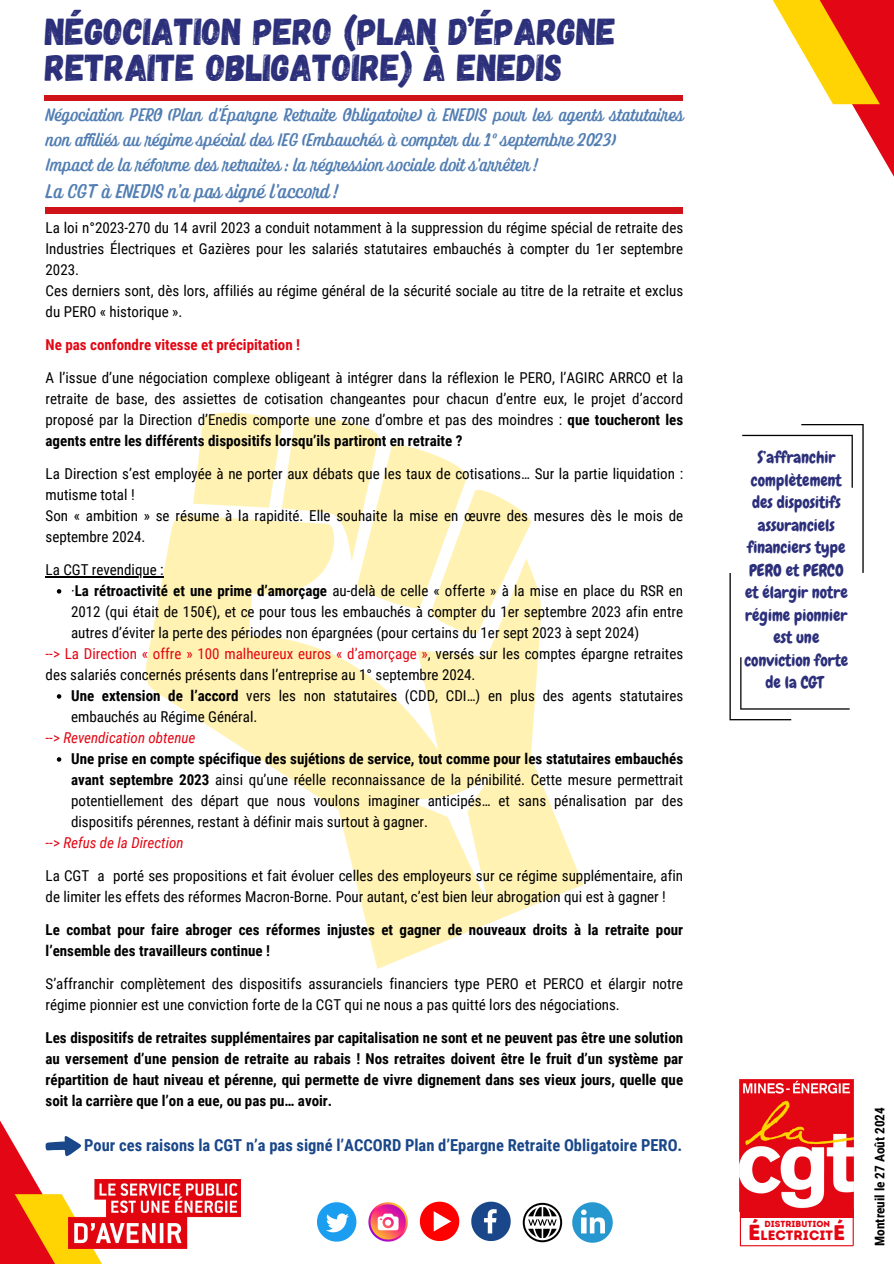
<style>
.page{position:relative;width:894px;height:1264px;background:#fff}
.page>*{position:absolute;margin:0;border:0;box-sizing:border-box;transform-origin:0 0}
.t1{font:37.5px/36px "Gagalin";color:#2c307b}
.t2{font:21.75px "Intro Rust Base";color:#e30713}
.t3{font:21.15px "Intro Rust Base";color:#e30713}
.t4{font:19.5px "Ayr Tropika Island Script Casual";color:#527eb3}
.t5{font:18px/24.8px "Ayr Tropika Island Script Casual";color:#527eb3}
.t6{font:16.5px/22.5px "Chewy";color:#2c307b;text-align:center}
.t7{font:700 16.5px "Roboto Condensed";color:#1a4789}
.t8{font:15px/21px "Roboto Condensed";color:#000}
.t9{font:700 15px/21px "Roboto Condensed";color:#000}
.t10{font:italic 15px "Roboto Condensed";color:#e30613}
.t11{font:700 15px "Roboto Condensed";color:#e30613}
.t12{font:13.5px "Intro Rust Base";color:#e30713}
.t13{font:700 13.2px "Roboto Condensed";color:#000}
.t14{font:8.85px "Intro Rust Base";color:#e30713}
.s1{font-weight:700}
.s2{color:#e30613}
.s3{font-style:normal}
</style>
<div class="page">
<img style="left:122px;top:1179px;width:118px;height:69px">
<div style="left:44px;top:95px;width:638px;height:5px;background:#d01318"></div>
<div style="left:46px;top:207px;width:637px;height:7px;background:#d01318"></div>
<svg style="left:773px;top:0;width:120px;height:175px"></svg>
<div style="left:739px;top:1208px;width:114px;height:37px;background:#e30713"></div>
<img style="left:739px;top:1079px;width:114px;height:130px">
<div style="left:739px;top:1218px;width:114px;height:27px;background:#fff"></div>
<hr style="left:739px;top:1245px;width:114px;height:1px;background:#e30713">
<hr style="left:852px;top:1208px;width:1px;height:37px;background:#e30713">
<hr style="left:739px;top:1208px;width:1px;height:37px;background:#e30713">
<svg style="left:317px;top:1202px;width:39px;height:39px"></svg>
<svg style="left:368px;top:1202px;width:39px;height:39px"></svg>
<svg style="left:471px;top:1201px;width:39px;height:39px"></svg>
<svg style="left:420px;top:1201px;width:39px;height:39px"></svg>
<svg style="left:522px;top:1202px;width:40px;height:40px"></svg>
<img style="left:572px;top:1202px;width:41px;height:41px">
<svg style="left:729px;top:424px;width:134px;height:296px"></svg>
<svg style="left:145px;top:412px;width:438px;height:557px;fill:#fff2b3"></svg>
<hr style="left:46px;top:576px;width:118px;height:2px;background:#000">
<svg style="left:57px;top:589px;width:4px;height:4px"></svg>
<svg style="left:57px;top:694px;width:4px;height:4px"></svg>
<svg style="left:57px;top:757px;width:4px;height:4px"></svg>
<svg style="left:0;top:1120px;width:122px;height:143px"></svg>
<p class="t1" style="left:45px;top:12px;width:572px">NÉGOCIATION PERO (PLAN D’ÉPARGNE<br>RETRAITE OBLIGATOIRE) À ENEDIS</p>
<p class="t5" style="left:46px;top:102px;width:639px">Négociation PERO (Plan d’Épargne Retraite Obligatoire) à ENEDIS pour les agents statutaires non affiliés au régime spécial des IEG (Embauchés à compter du 1° septembre 2023)<br>Impact de la réforme des retraites : la régression sociale doit s’arrêter !</p>
<p class="t4" style="left:46px;top:178px;width:293px">La CGT à ENEDIS n’a pas signé l’accord !</p>
<h5 class="t8" style="left:46px;top:217px;width:639px">La loi n°2023-270 du 14 avril 2023 a conduit notamment à la suppression du régime spécial de retraite des Industries Électriques et Gazières pour les salariés statutaires embauchés à compter du 1er septembre 2023.<br>Ces derniers sont, dès lors, affiliés au régime général de la sécurité sociale au titre de la retraite et exclus du PERO « historique ».</h5>
<h6 class="t11" style="left:46px;top:336px;width:256px">Ne pas confondre vitesse et précipitation !</h6>
<h6 class="t8" style="left:46px;top:367px;width:639px;text-align:justify">A l’issue d’une négociation complexe obligeant à intégrer dans la réflexion le PERO, l’AGIRC ARRCO et la retraite de base, des assiettes de cotisation changeantes pour chacun d’entre eux, le projet d’accord proposé par la Direction d’Enedis comporte une zone d’ombre et pas des moindres : <span class="s1">que toucheront les agents entre les différents dispositifs lorsqu’ils partiront en retraite ?</span></h6>
<h6 class="t8" style="left:46px;top:463px;width:639px">La Direction s’est employée à ne porter aux débats que les taux de cotisations… Sur la partie liquidation : mutisme total !<br>Son « ambition » se résume à la rapidité. Elle souhaite la mise en œuvre des mesures dès le mois de septembre 2024.</h6>
<p class="t8" style="left:46px;top:559px;width:120px">La CGT revendique :</p>
<h6 class="t8" style="left:71px;top:580px;width:613px;text-align:justify">·<span class="s1">La rétroactivité et une prime d’amorçage</span> au-delà de celle « offerte » à la mise en place du RSR en 2012 (qui était de 150€), et ce pour tous les embauchés à compter du 1er septembre 2023 afin entre autres d’éviter la perte des périodes non épargnées (pour certains du 1er sept 2023 à sept 2024)</h6>
<p class="t8" style="left:46px;top:643px;width:639px"><span class="s2">--&gt; La Direction « offre » 100 malheureux euros « d’amorçage »</span>, versés sur les comptes épargne retraites des salariés concernés présents dans l’entreprise au 1° septembre 2024.</p>
<h6 class="t8" style="left:71px;top:685px;width:613px"><span class="s1">Une extension de l’accord</span> vers les non statutaires (CDD, CDI…) en plus des agents statutaires embauchés au Régime Général.</h6>
<p class="t10" style="left:46px;top:729px;width:151px"><span class="s3">--&gt;</span> Revendication obtenue</p>
<h6 class="t8" style="left:71px;top:748px;width:613px;text-align:justify"><span class="s1">Une prise en compte spécifique des sujétions de service, tout comme pour les statutaires embauchés avant septembre 2023</span> ainsi qu’une réelle reconnaissance de la pénibilité. Cette mesure permettrait potentiellement des départ que nous voulons imaginer anticipés… et sans pénalisation par des dispositifs pérennes, restant à définir mais surtout à gagner.</h6>
<h6 class="t10" style="left:46px;top:834px;width:139px"><span class="s3">--&gt;</span> Refus de la Direction</h6>
<h5 class="t8" style="left:46px;top:865px;width:639px">La CGT a porté ses propositions et fait évoluer celles des employeurs sur ce régime supplémentaire, afin de limiter les effets des réformes Macron-Borne. Pour autant, c’est bien leur abrogation qui est à gagner !</h5>
<h6 class="t9" style="left:46px;top:919px;width:639px">Le combat pour faire abroger ces réformes injustes et gagner de nouveaux droits à la retraite pour l’ensemble des travailleurs continue !</h6>
<h5 class="t8" style="left:46px;top:973px;width:639px">S’affranchir complètement des dispositifs assuranciels financiers type PERO et PERCO et élargir notre régime pionnier est une conviction forte de la CGT qui ne nous a pas quitté lors des négociations.</h5>
<h2 class="t9" style="left:46px;top:1027px;width:639px;text-align:justify">Les dispositifs de retraites supplémentaires par capitalisation ne sont et ne peuvent pas être une solution au versement d’une pension de retraite au rabais ! Nos retraites doivent être le fruit d’un système par répartition de haut niveau et pérenne, qui permette de vivre dignement dans ses vieux jours, quelle que soit la carrière que l’on a eue, ou pas pu… avoir.</h2>
<p class="t7" style="left:84px;top:1135px;width:599px">Pour ces raisons la CGT n’a pas signé l’ACCORD Plan d’Epargne Retraite Obligatoire PERO.</p>
<p class="t6" style="left:744px;top:446px;width:105px">S’affranchir complètement des dispositifs assuranciels financiers type<br>PERO et PERCO et élargir notre régime pionnier est une conviction forte de la CGT</p>
<p class="t2" style="left:747px;top:1219px;width:14px">É</p>
<p class="t12" style="left:760px;top:1226px;width:74px">LECTRICIT</p>
<p class="t3" style="left:832px;top:1220px;width:14px">É</p>
<p class="t14" style="left:764px;top:1218px;width:67px">DISTRIBUTION</p>
<p class="t13" style="left:871px;top:1245px;width:140px;rotate:-90deg">Montreuil le 27 Août 2024</p>
</div>
